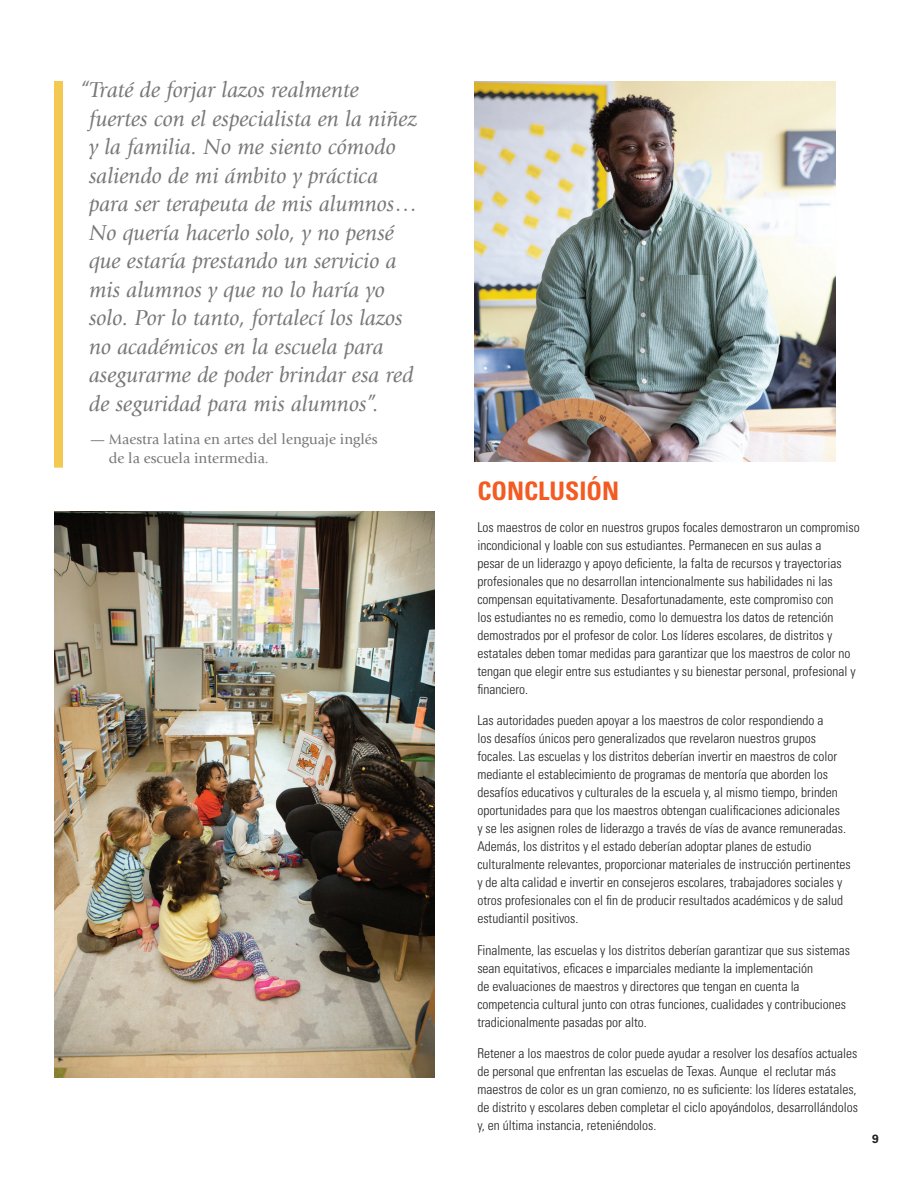
<style>
.page{position:relative;width:918px;height:1188px;background:#fff}
.page>*{position:absolute;margin:0;border:0;box-sizing:border-box;transform-origin:0 0}
.bold_heads{font:700 condensed 25.5px "Univers LT Std";color:#f25b21}
.quotes{font:italic 22.5px/28.5px "Giovanni Std";color:#787779}
.Quoters{font:15px/19.5px "Giovanni Std";color:#787779}
.endnotes{font:300 condensed 13.5px/18px "Univers LT Std";color:#231f20}
.t1{font:700 12px "Univers LT Std";color:#231f20}
</style>
<div class="page">
<div style="left:54px;top:81px;width:9px;height:387px;background:#f4c952"></div>
<img style="left:54px;top:512px;width:380px;height:566px">
<img style="left:474px;top:81px;width:362px;height:381px">
<p class="quotes" style="left:89px;top:76px;width:329px;text-indent:-10px">“Traté de forjar lazos realmente fuertes con el especialista en la niñez y la familia. No me siento cómodo saliendo de mi ámbito y práctica para ser terapeuta de mis alumnos… No quería hacerlo solo, y no pensé que estaría prestando un servicio a mis alumnos y que no lo haría yo solo. Por lo tanto, fortalecí los lazos no académicos en la escuela para asegurarme de poder brindar esa red de seguridad para mis alumnos”.</p>
<p class="Quoters" style="left:109px;top:429px;width:270px;text-indent:-19px">— Maestra latina en artes del lenguaje inglés de la escuela intermedia.</p>
<p class="bold_heads" style="left:477px;top:475px;width:143px">CONCLUSIÓN</p>
<p class="endnotes" style="left:477px;top:518px;width:384px">Los maestros de color en nuestros grupos focales demostraron un compromiso incondicional y loable con sus estudiantes. Permanecen en sus aulas a<br>pesar de un liderazgo y apoyo deficiente, la falta de recursos y trayectorias profesionales que no desarrollan intencionalmente sus habilidades ni las compensan equitativamente. Desafortunadamente, este compromiso con<br>los estudiantes no es remedio, como lo demuestra los datos de retención demostrados por el profesor de color. Los líderes escolares, de distritos y estatales deben tomar medidas para garantizar que los maestros de color no tengan que elegir entre sus estudiantes y su bienestar personal, profesional y financiero.</p>
<p class="endnotes" style="left:477px;top:711px;width:375px">Las autoridades pueden apoyar a los maestros de color respondiendo a<br>los desafíos únicos pero generalizados que revelaron nuestros grupos focales. Las escuelas y los distritos deberían invertir en maestros de color mediante el establecimiento de programas de mentoría que aborden los desafíos educativos y culturales de la escuela y, al mismo tiempo, brinden oportunidades para que los maestros obtengan cualificaciones adicionales<br>y se les asignen roles de liderazgo a través de vías de avance remuneradas.<br>Además, los distritos y el estado deberían adoptar planes de estudio culturalmente relevantes, proporcionar materiales de instrucción pertinentes y de alta calidad e invertir en consejeros escolares, trabajadores sociales y otros profesionales con el fin de producir resultados académicos y de salud estudiantil positivos.</p>
<p class="endnotes" style="left:477px;top:941px;width:374px">Finalmente, las escuelas y los distritos deberían garantizar que sus sistemas sean equitativos, eficaces e imparciales mediante la implementación<br>de evaluaciones de maestros y directores que tengan en cuenta la competencia cultural junto con otras funciones, cualidades y contribuciones tradicionalmente pasadas por alto.</p>
<p class="endnotes" style="left:477px;top:1044px;width:382px">Retener a los maestros de color puede ayudar a resolver los desafíos actuales de personal que enfrentan las escuelas de Texas. Aunque el reclutar más maestros de color es un gran comienzo, no es suficiente: los líderes estatales, de distrito y escolares deben completar el ciclo apoyándolos, desarrollándolos y, en última instancia, reteniéndolos.</p>
<p class="t1" style="left:872px;top:1131px;width:8px">9</p>
</div>
